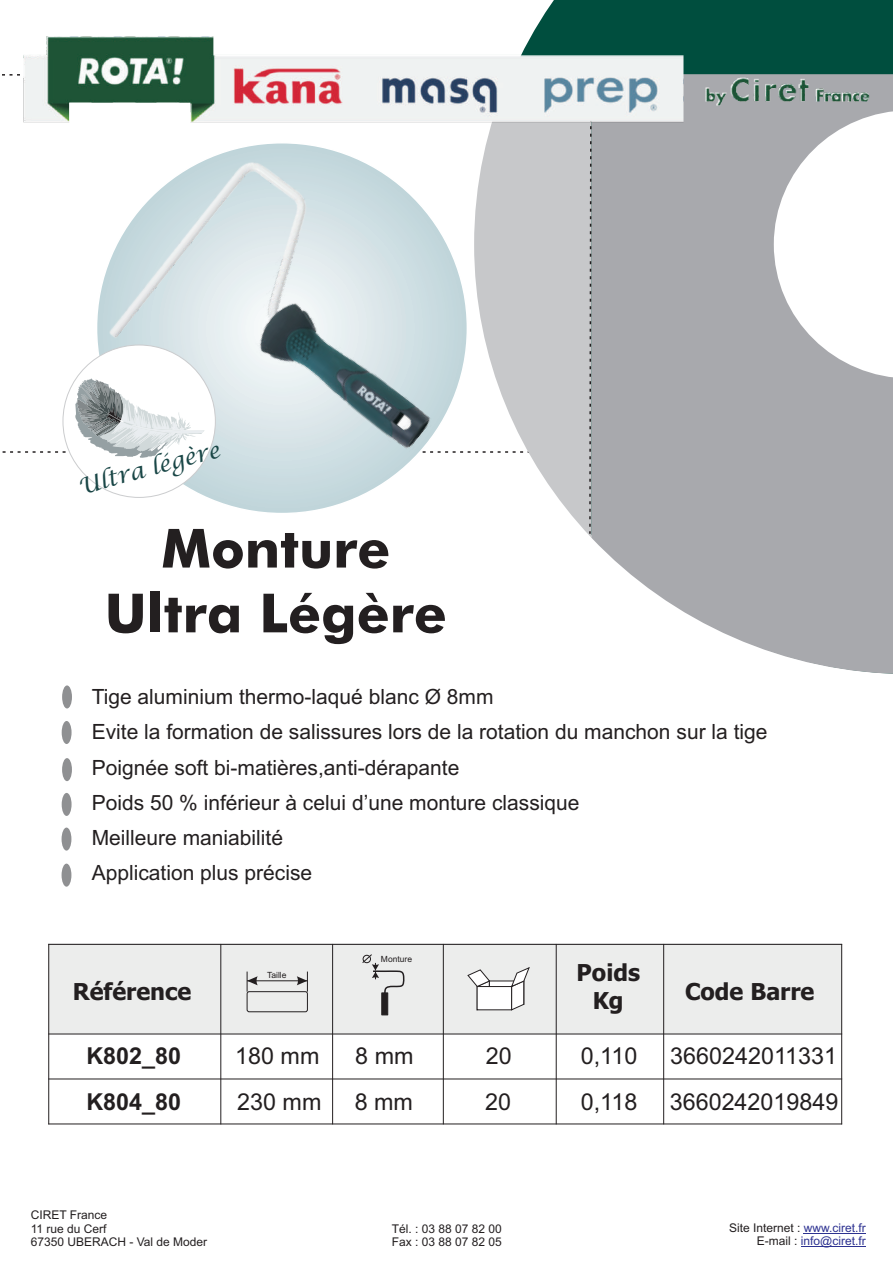
<style>
.page{position:relative;width:893px;height:1263px;background:#fff}
.page>*{position:absolute;margin:0;border:0;box-sizing:border-box;transform-origin:0 0}
.t1{font:500 54px/64.8px "Futura BT";color:#231f20;text-align:center}
.t2{font:23.25px/45.8px "Arial";color:#231f20}
.t3{font:700 23.25px/28.2px "Tahoma";color:#231f20;text-align:center}
.t4{font:700 23.25px/45.8px "Arial";color:#231f20}
.t5{font:italic 22.5px "Lucida Calligraphy";color:#194646}
.t6{font:21px/35.2px "Arial";color:#231f20}
.t7{font:12px/13.4px "Arial";color:#231f20}
.t8{font:12px/13.4px "Arial";color:#2d3291;text-align:right}
.t9{font:8.55px "Arial";color:#231f20}
.s1{color:#231f20}
</style>
<div class="page">
<div style="left:48px;top:944px;width:794px;height:90px;background:#ecedec"></div>
<hr style="left:48px;top:944px;width:1px;height:180px;background:#231f20">
<hr style="left:220px;top:944px;width:1px;height:180px;background:#231f20">
<hr style="left:332px;top:944px;width:1px;height:180px;background:#231f20">
<hr style="left:443px;top:944px;width:1px;height:180px;background:#231f20">
<hr style="left:556px;top:944px;width:1px;height:180px;background:#231f20">
<hr style="left:663px;top:944px;width:1px;height:180px;background:#231f20">
<hr style="left:841px;top:944px;width:1px;height:180px;background:#231f20">
<hr style="left:48px;top:1123px;width:794px;height:1px;background:#231f20">
<hr style="left:48px;top:1078px;width:794px;height:1px;background:#231f20">
<hr style="left:48px;top:1033px;width:794px;height:1px;background:#231f20">
<hr style="left:48px;top:944px;width:794px;height:1px;background:#231f20">
<div style="left:545px;top:0;width:348px;height:13px;background:#004e3e"></div>
<svg style="left:591px;top:535px;width:302px;height:139px;fill:#a8a9ad"></svg>
<svg style="left:2px;top:161px;width:891px;height:374px"></svg>
<img style="left:83px;top:161px;width:429px;height:374px">
<div style="left:62px;top:685px;width:10px;height:23px;background:#8f9092;border-radius:50%"></div>
<div style="left:62px;top:721px;width:10px;height:23px;background:#8f9092;border-radius:50%"></div>
<div style="left:62px;top:758px;width:10px;height:23px;background:#8f9092;border-radius:50%"></div>
<div style="left:62px;top:827px;width:9px;height:23px;background:#8f9092;border-radius:50%"></div>
<div style="left:62px;top:793px;width:10px;height:23px;background:#8f9092;border-radius:50%"></div>
<div style="left:62px;top:864px;width:9px;height:23px;background:#8f9092;border-radius:50%"></div>
<div style="left:247px;top:991px;width:61px;height:21px;border:1px solid #231f20;border-radius:2px"></div>
<hr style="left:247px;top:980px;width:60px;height:1px;background:#231f20">
<svg style="left:247px;top:971px;width:11px;height:21px"></svg>
<svg style="left:297px;top:971px;width:11px;height:21px"></svg>
<svg style="left:362px;top:954px;width:43px;height:44px"></svg>
<div style="left:382px;top:993px;width:6px;height:22px;background:#231f20;border:1px solid #231f20"></div>
<div style="left:489px;top:981px;width:35px;height:23px;background:#fff"></div>
<div style="left:477px;top:986px;width:35px;height:24px;background:#fff;border:1px solid #231f20"></div>
<svg style="left:511px;top:967px;width:19px;height:43px"></svg>
<svg style="left:467px;top:969px;width:23px;height:41px"></svg>
<img style="left:2px;top:13px;width:891px;height:148px">
<hr style="left:804px;top:1233px;width:62px;height:1px;background:#2d3291">
<hr style="left:801px;top:1246px;width:65px;height:1px;background:#2d3291">
<p class="t5" style="left:76px;top:476px;width:147px;rotate:-15deg">Ultra légère</p>
<h1 class="t1" style="left:105px;top:521px;width:344px">Monture<br>Ultra Légère</h1>
<p class="t6" style="left:92px;top:681px;width:677px">Tige aluminium thermo-laqué blanc Ø 8mm<br>Evite la formation de salissures lors de la rotation du manchon sur la tige Poignée soft bi-matières,anti-dérapante<br>Poids 50 % inférieur à celui d’une monture classique<br>Meilleure maniabilité<br>Application plus précise</p>
<p class="t3" style="left:73px;top:979px;width:120px">Référence</p>
<p class="t9" style="left:267px;top:971px;width:21px">Taille</p>
<p class="t9" style="left:381px;top:956px;width:33px">Monture</p>
<p class="t3" style="left:577px;top:960px;width:65px">Poids<br>Kg</p>
<p class="t3" style="left:685px;top:979px;width:131px">Code Barre</p>
<p class="t4" style="left:86px;top:1035px;width:96px">K802_80<br>K804_80</p>
<p class="t2" style="left:235px;top:1035px;width:88px">180 mm<br>230 mm</p>
<p class="t2" style="left:355px;top:1035px;width:60px">8 mm<br>8 mm</p>
<p class="t2" style="left:581px;top:1035px;width:58px">0,110<br>0,118</p>
<p class="t2" style="left:485px;top:1035px;width:28px">20<br>20</p>
<p class="t2" style="left:670px;top:1035px;width:170px">3660242011331<br>3660242019849</p>
<p class="t7" style="left:31px;top:1209px;width:178px">CIRET France<br>11 rue du Cerf<br>67350 UBERACH - Val de Moder</p>
<p class="t7" style="left:392px;top:1223px;width:112px">Tél. : 03 88 07 82 00<br>Fax : 03 88 07 82 05</p>
<p class="t8" style="left:729px;top:1222px;width:138px"><span class="s1">Site Internet :</span> www.ciret.fr<br><span class="s1">E-mail :</span> info@ciret.fr</p>
</div>
